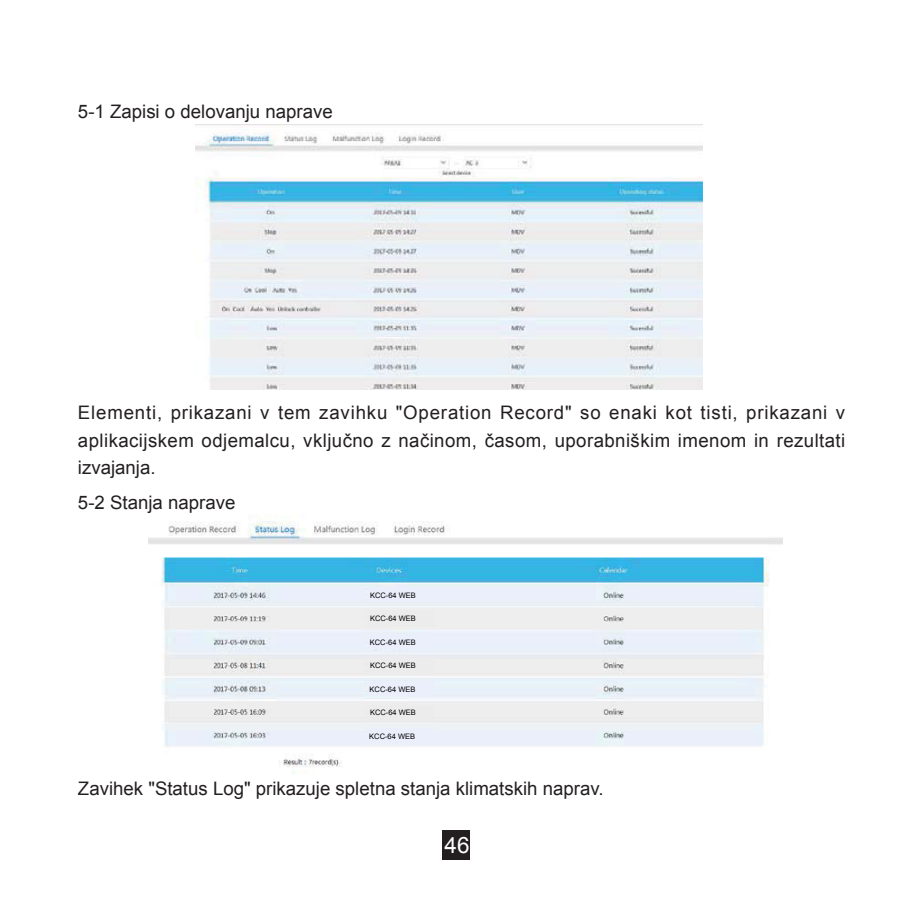
<style>
.page{position:relative;width:923px;height:923px;background:#fff}
.page>*{position:absolute;margin:0;border:0;box-sizing:border-box;transform-origin:0 0}
.t1{font:22.5px "Arial";color:#fff}
.t2{font:18.5px/27.5px "Arial";color:#231f20;text-align:justify}
.t3{font:7.5px "Arial";color:#000}
</style>
<div class="page">
<div style="left:442px;top:830px;width:28px;height:30px;background:#231f20"></div>
<img style="left:196px;top:124px;width:507px;height:266px">
<img style="left:148px;top:514px;width:634px;height:260px">
<div style="left:367px;top:610px;width:66px;height:17px;background:#ececec"></div>
<div style="left:367px;top:658px;width:66px;height:16px;background:#ececec"></div>
<div style="left:367px;top:704px;width:66px;height:17px;background:#ececec"></div>
<div style="left:367px;top:587px;width:66px;height:15px;background:#eaeffb"></div>
<div style="left:367px;top:634px;width:66px;height:14px;background:#eaeffb"></div>
<div style="left:367px;top:681px;width:66px;height:14px;background:#eaeffb"></div>
<div style="left:366px;top:728px;width:66px;height:14px;background:#eaeffb"></div>
<p class="t2" style="left:78px;top:98px;width:256px">5-1 Zapisi o delovanju naprave</p>
<p class="t2" style="left:78px;top:399px;width:769px">Elementi, prikazani v tem zavihku "Operation Record" so enaki kot tisti, prikazani v aplikacijskem odjemalcu, vključno z načinom, časom, uporabniškim imenom in rezultati izvajanja.</p>
<p class="t2" style="left:78px;top:488px;width:159px">5-2 Stanja naprave</p>
<p class="t3" style="left:370px;top:590px;width:47px">KCC-64 WEB</p>
<p class="t3" style="left:370px;top:613px;width:47px">KCC-64 WEB</p>
<p class="t3" style="left:370px;top:637px;width:47px">KCC-64 WEB</p>
<p class="t3" style="left:370px;top:660px;width:47px">KCC-64 WEB</p>
<p class="t3" style="left:369px;top:684px;width:47px">KCC-64 WEB</p>
<p class="t3" style="left:370px;top:707px;width:47px">KCC-64 WEB</p>
<p class="t3" style="left:369px;top:731px;width:47px">KCC-64 WEB</p>
<p class="t2" style="left:78px;top:775px;width:527px">Zavihek "Status Log" prikazuje spletna stanja klimatskih naprav.</p>
<p class="t1" style="left:444px;top:830px;width:27px">46</p>
</div>
